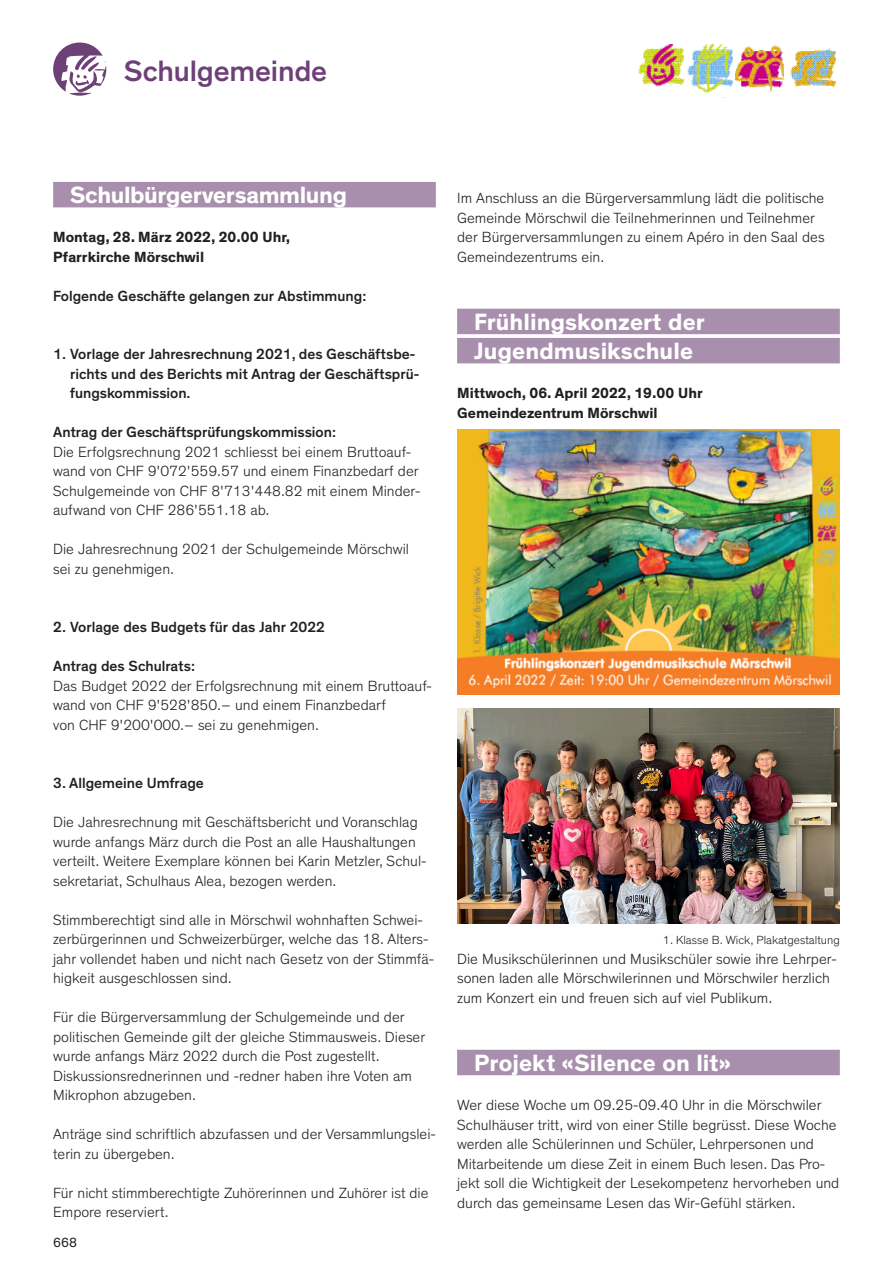
<style>
.page{position:relative;width:893px;height:1263px;background:#fff}
.page>*{position:absolute;margin:0;border:0;box-sizing:border-box;transform-origin:0 0}
.t1{font:500 30px "Theinhardt";letter-spacing:-.005em;color:#6d4178}
.Titel_mit_Balken___v{font:700 24px "Theinhardt";color:#fff}
._3___Grundtext{font:300 15px/19.5px "Theinhardt";color:#231f20}
._3___Grundtext-2{font:500 15px/19.5px "Theinhardt";color:#231f20}
._3___Grundtext-3{font:700 15px/19.5px "Theinhardt";color:#231f20}
.t2{font:13.5px "Theinhardt";color:#231f20}
._3___Grundtext-4{font:300 12px "Theinhardt";color:#231f20}
</style>
<div class="page">
<img style="left:638px;top:44px;width:46px;height:43px">
<img style="left:790px;top:48px;width:45px;height:38px">
<img style="left:736px;top:45px;width:48px;height:47px">
<img style="left:687px;top:43px;width:46px;height:50px">
<div style="left:53px;top:182px;width:383px;height:25px;background:#a88fad"></div>
<div style="left:457px;top:309px;width:383px;height:25px;background:#a88fad"></div>
<div style="left:457px;top:338px;width:383px;height:25px;background:#a88fad"></div>
<div style="left:457px;top:1050px;width:383px;height:25px;background:#a88fad"></div>
<img style="left:457px;top:429px;width:383px;height:266px">
<img style="left:457px;top:708px;width:383px;height:215px">
<svg style="left:53px;top:43px;width:53px;height:53px"></svg>
<h1 class="t1" style="left:124px;top:53px;width:205px">Schulgemeinde</h1>
<p class="Titel_mit_Balken___v" style="left:70px;top:180px;width:278px">Schulbürgerversammlung</p>
<p class="_3___Grundtext-3" style="left:53px;top:228px;width:239px">Montag, 28. März 2022, 20.00 Uhr,<br>Pfarrkirche Mörschwil</p>
<p class="_3___Grundtext-2" style="left:53px;top:286px;width:315px">Folgende Geschäfte gelangen zur Abstimmung:</p>
<p class="_3___Grundtext-2" style="left:70px;top:345px;width:351px;text-indent:-17px">1. Vorlage der Jahresrechnung 2021, des Geschäftsbe&shy;richts und des Berichts mit Antrag der Geschäftsprü&shy;fungskommission.</p>
<p class="_3___Grundtext-2" style="left:53px;top:423px;width:285px">Antrag der Geschäftsprüfungskommission:</p>
<p class="_3___Grundtext" style="left:53px;top:442px;width:369px">Die Erfolgsrechnung 2021 schliesst bei einem Bruttoauf&shy;wand von CHF 9'072'559.57 und einem Finanzbedarf der Schulgemeinde von CHF 8'713'448.82 mit einem Minder&shy;aufwand von CHF 286'551.18 ab.</p>
<p class="_3___Grundtext" style="left:53px;top:540px;width:357px">Die Jahresrechnung 2021 der Schulgemeinde Mörschwil</p>
<p class="_3___Grundtext" style="left:53px;top:559px;width:122px">sei zu genehmigen.</p>
<p class="_3___Grundtext-2" style="left:53px;top:618px;width:273px">2. Vorlage des Budgets für das Jahr 2022</p>
<p class="_3___Grundtext-2" style="left:53px;top:657px;width:143px">Antrag des Schulrats:</p>
<p class="_3___Grundtext" style="left:53px;top:676px;width:380px">Das Budget 2022 der Erfolgsrechnung mit einem Bruttoauf&shy;wand von CHF 9'528'850.– und einem Finanzbedarf</p>
<p class="_3___Grundtext" style="left:53px;top:715px;width:267px">von CHF 9'200'000.– sei zu genehmigen.</p>
<p class="_3___Grundtext-2" style="left:53px;top:774px;width:152px">3. Allgemeine Umfrage</p>
<p class="_3___Grundtext" style="left:53px;top:813px;width:375px">Die Jahresrechnung mit Geschäftsbericht und Voranschlag wurde anfangs März durch die Post an alle Haushaltungen verteilt. Weitere Exemplare können bei Karin Metzler, Schul&shy;sekretariat, Schulhaus Alea, bezogen werden.</p>
<p class="_3___Grundtext" style="left:53px;top:910px;width:382px">Stimmberechtigt sind alle in Mörschwil wohnhaften Schwei&shy;zerbürgerinnen und Schweizerbürger, welche das 18. Alters&shy;jahr vollendet haben und nicht nach Gesetz von der Stimmfä&shy;higkeit ausgeschlossen sind.</p>
<p class="_3___Grundtext" style="left:53px;top:1008px;width:373px">Für die Bürgerversammlung der Schulgemeinde und der politischen Gemeinde gilt der gleiche Stimmausweis. Dieser wurde anfangs März 2022 durch die Post zugestellt.</p>
<p class="_3___Grundtext" style="left:53px;top:1066px;width:360px">Diskussionsrednerinnen und -redner haben ihre Voten am<br>Mikrophon abzugeben.</p>
<p class="_3___Grundtext" style="left:53px;top:1125px;width:384px">Anträge sind schriftlich abzufassen und der Versammlungslei&shy;terin zu übergeben.</p>
<p class="_3___Grundtext" style="left:53px;top:1183px;width:377px">Für nicht stimmberechtigte Zuhörerinnen und Zuhörer ist die</p>
<p class="_3___Grundtext" style="left:53px;top:1203px;width:117px">Empore reserviert.</p>
<p class="t2" style="left:53px;top:1234px;width:25px">668</p>
<p class="_3___Grundtext" style="left:457px;top:189px;width:369px">Im Anschluss an die Bürgerversammlung lädt die politische Gemeinde Mörschwil die Teilnehmerinnen und Teilnehmer der Bürgerversammlungen zu einem Apéro in den Saal des Gemeindezentrums ein.</p>
<p class="Titel_mit_Balken___v" style="left:474px;top:307px;width:232px">Frühlingskonzert der</p>
<p class="Titel_mit_Balken___v" style="left:474px;top:336px;width:220px">Jugendmusikschule</p>
<p class="_3___Grundtext-3" style="left:457px;top:384px;width:247px">Mittwoch, 06. April 2022, 19.00 Uhr</p>
<p class="_3___Grundtext-3" style="left:457px;top:403px;width:202px">Gemeindezentrum Mörschwil</p>
<p class="_3___Grundtext-4" style="left:663px;top:933px;width:178px">1. Klasse B. Wick, Plakatgestaltung</p>
<p class="_3___Grundtext" style="left:457px;top:949px;width:381px">Die Musikschülerinnen und Musikschüler sowie ihre Lehrper&shy;sonen laden alle Mörschwilerinnen und Mörschwiler herzlich zum Konzert ein und freuen sich auf viel Publikum.</p>
<p class="Titel_mit_Balken___v" style="left:474px;top:1048px;width:258px">Projekt «Silence on lit»</p>
<p class="_3___Grundtext" style="left:457px;top:1095px;width:384px">Wer diese Woche um 09.25-09.40 Uhr in die Mörschwiler Schulhäuser tritt, wird von einer Stille begrüsst. Diese Woche werden alle Schülerinnen und Schüler, Lehrpersonen und Mitarbeitende um diese Zeit in einem Buch lesen. Das Pro&shy;jekt soll die Wichtigkeit der Lesekompetenz hervorheben und durch das gemeinsame Lesen das Wir-Gefühl stärken.</p>
</div>
